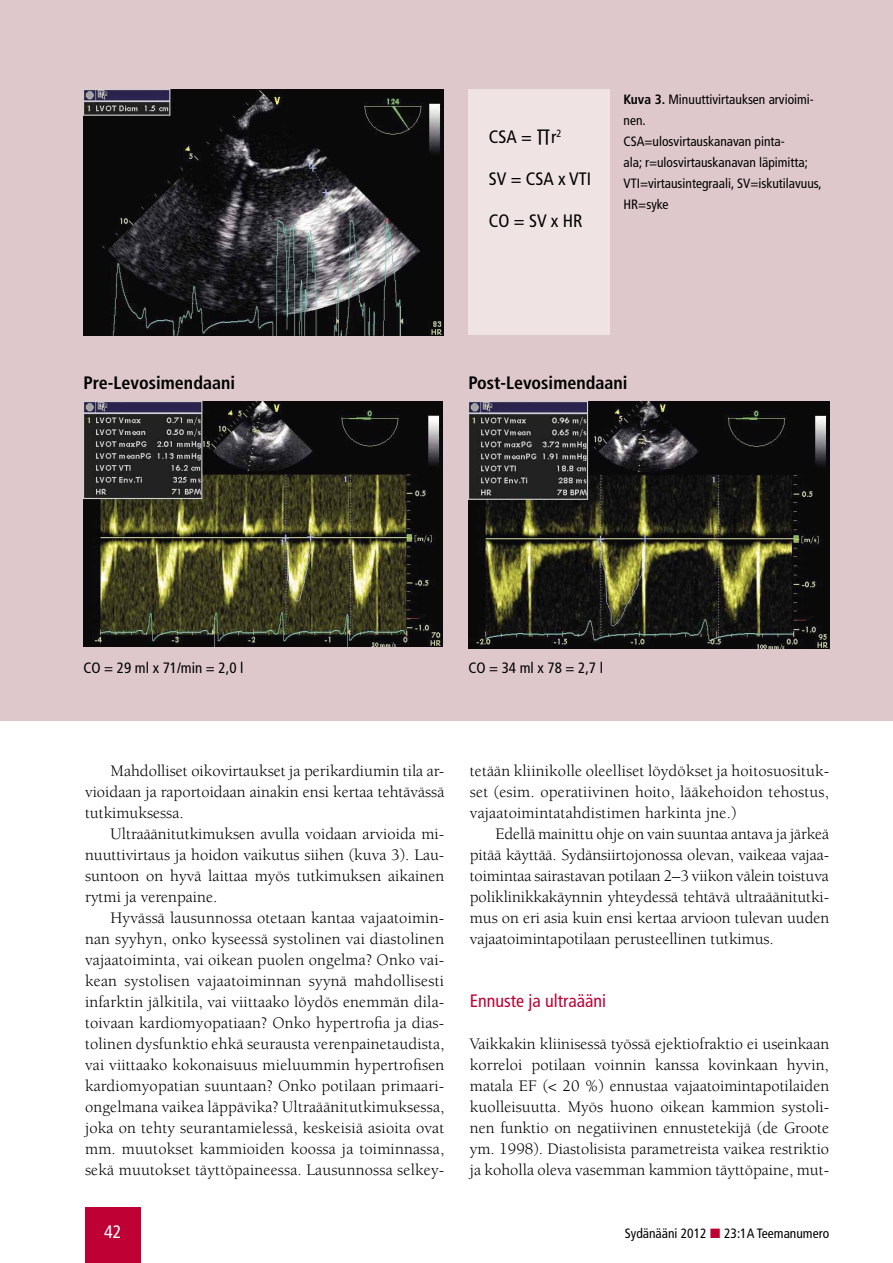
<style>
.page{position:relative;width:893px;height:1263px;background:#fff}
.page>*{position:absolute;margin:0;border:0;box-sizing:border-box;transform-origin:0 0}
.t1{font:700 condensed 18px "Frutiger";color:#000}
.t2{font:condensed 18px "Frutiger";color:#000}
.t3{font:condensed 18px "Frutiger";color:#be0034}
.t4{font:condensed 18px "Frutiger";color:#fff}
.t5{font:16.5px/21px "Berkeley";color:#000;text-align:justify}
.t6{font:condensed 15px "Frutiger";color:#000}
.t7{font:condensed 13.5px/21px "Frutiger";color:#000}
.s1{font-family:"Verdana";font-stretch:normal}
.s2{font-weight:700}
.s3{color:#be0034}
</style>
<div class="page">
<div style="left:85px;top:1208px;width:55px;height:55px;background:#be0034"></div>
<div style="left:0;top:0;width:893px;height:721px;background:#dec8cc"></div>
<img style="left:83px;top:89px;width:361px;height:246px">
<img style="left:83px;top:401px;width:360px;height:245px">
<img style="left:468px;top:402px;width:361px;height:246px">
<div style="left:468px;top:89px;width:142px;height:246px;background:#efe3e4"></div>
<p class="t2" style="left:489px;top:126px;width:74px">CSA = <span class="s1">∏</span>r<sup>2</sup></p>
<p class="t2" style="left:489px;top:168px;width:104px">SV = CSA x VTI</p>
<p class="t2" style="left:489px;top:210px;width:95px">CO = SV x HR</p>
<p class="t7" style="left:623px;top:89px;width:200px"><span class="s2">Kuva 3.</span> Minuuttivirtauksen arvioimi&shy;nen.<br>CSA=ulosvirtauskanavan pinta-<br>ala; r=ulosvirtauskanavan läpimitta;<br>VTI=virtausintegraali, SV=iskutilavuus,<br>HR=syke</p>
<p class="t1" style="left:83px;top:372px;width:153px">Pre-Levosimendaani</p>
<p class="t1" style="left:468px;top:372px;width:161px">Post-Levosimendaani</p>
<p class="t6" style="left:83px;top:658px;width:161px">CO = 29 ml x 71/min = 2,0 l</p>
<p class="t6" style="left:468px;top:658px;width:136px">CO = 34 ml x 78 = 2,7 l</p>
<p class="t5" style="left:85px;top:761px;width:361px;text-indent:26px">Mahdolliset oikovirtaukset ja perikardiumin tila ar&shy;vioidaan ja raportoidaan ainakin ensi kertaa tehtävässä tutkimuksessa.</p>
<p class="t5" style="left:85px;top:824px;width:361px;text-indent:26px">Ultraäänitutkimuksen avulla voidaan arvioida mi&shy;nuuttivirtaus ja hoidon vaikutus siihen (kuva 3). Lau&shy;suntoon on hyvä laittaa myös tutkimuksen aikainen rytmi ja verenpaine.</p>
<p class="t5" style="left:85px;top:908px;width:361px;text-indent:26px">Hyvässä lausunnossa otetaan kantaa vajaatoimin&shy;nan syyhyn, onko kyseessä systolinen vai diastolinen vajaatoiminta, vai oikean puolen ongelma? Onko vai&shy;kean systolisen vajaatoiminnan syynä mahdollisesti infarktin jälkitila, vai viittaako löydös enemmän dila&shy;toivaan kardiomyopatiaan? Onko hypertrofia ja dias&shy;tolinen dysfunktio ehkä seurausta verenpainetaudista, vai viittaako kokonaisuus mieluummin hypertrofisen kardiomyopatian suuntaan? Onko potilaan primaari&shy;ongelmana vaikea läppävika? Ultraäänitutkimuksessa, joka on tehty seurantamielessä, keskeisiä asioita ovat mm. muutokset kammioiden koossa ja toiminnassa, sekä muutokset täyttöpaineessa. Lausunnossa selkey-</p>
<p class="t5" style="left:470px;top:761px;width:361px">tetään kliinikolle oleelliset löydökset ja hoitosuosituk&shy;set (esim. operatiivinen hoito, lääkehoidon tehostus, vajaatoimintatahdistimen harkinta jne.)</p>
<p class="t5" style="left:470px;top:824px;width:361px;text-indent:26px">Edellä mainittu ohje on vain suuntaa antava ja järkeä pitää käyttää. Sydänsiirtojonossa olevan, vaikeaa vajaa&shy;toimintaa sairastavan potilaan 2–3 viikon välein toistuva poliklinikkakäynnin yhteydessä tehtävä ultraäänitutki&shy;mus on eri asia kuin ensi kertaa arvioon tulevan uuden vajaatoimintapotilaan perusteellinen tutkimus.</p>
<p class="t3" style="left:470px;top:990px;width:138px">Ennuste ja ultraääni</p>
<p class="t5" style="left:470px;top:1034px;width:361px">Vaikkakin kliinisessä työssä ejektiofraktio ei useinkaan korreloi potilaan voinnin kanssa kovinkaan hyvin, matala EF (&lt; 20 %) ennustaa vajaatoimintapotilaiden kuolleisuutta. Myös huono oikean kammion systoli&shy;nen funktio on negatiivinen ennustetekijä (de Groote ym. 1998). Diastolisista parametreista vaikea restriktio ja koholla oleva vasemman kammion täyttöpaine, mut-</p>
<p class="t4" style="left:104px;top:1221px;width:19px">42</p>
<p class="t7" style="left:625px;top:1223px;width:206px">Sydänääni 2012 <span class="s3">■</span> 23:1A Teemanumero</p>
</div>
